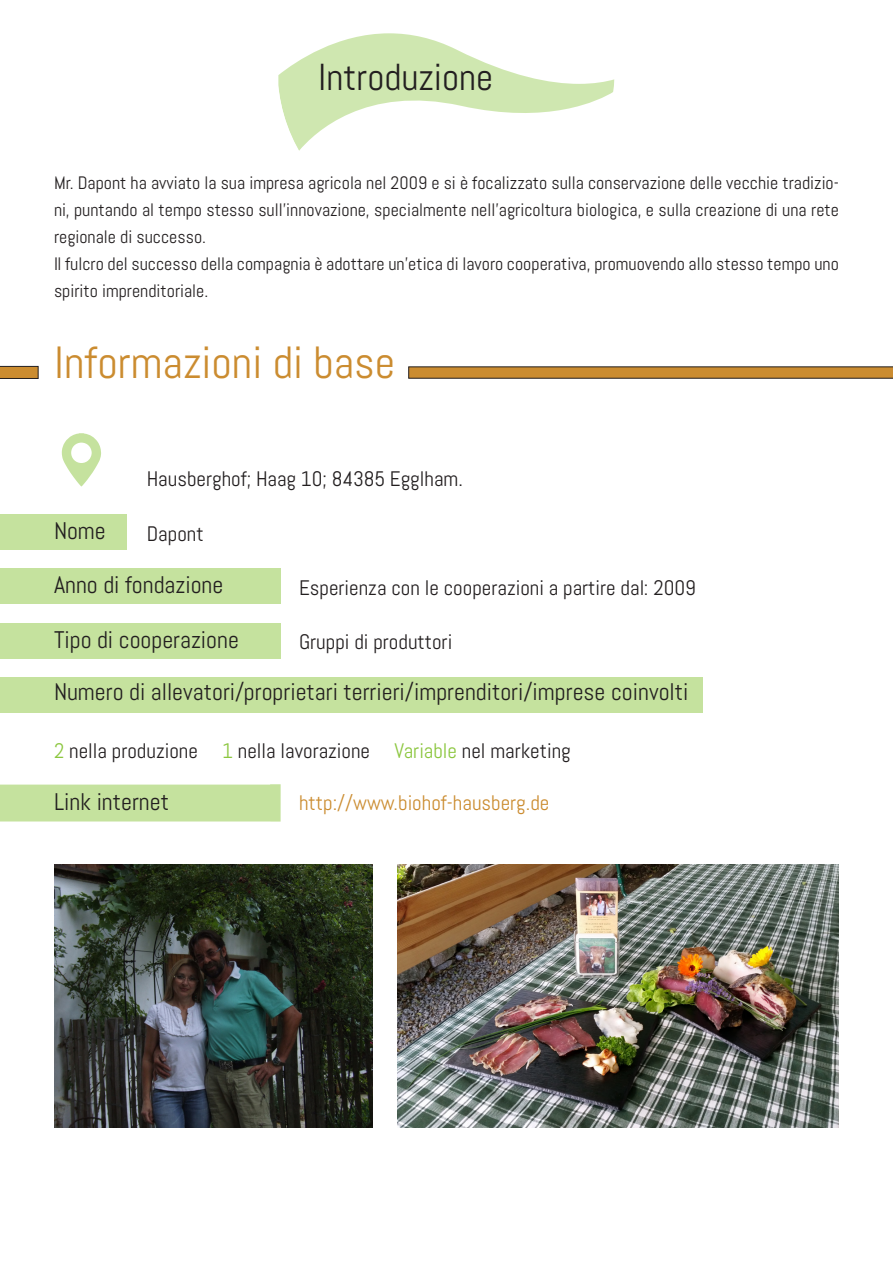
<style>
.page{position:relative;width:893px;height:1263px;background:#fff}
.page>*{position:absolute;margin:0;border:0;box-sizing:border-box;transform-origin:0 0}
.t1{font:45px "Abel";color:#cb8c30}
.t2{font:37.5px "Abel";color:#231f20}
.t3{font:24px "Abel";color:#231f20}
.t4{font:21px "Abel";color:#231f20}
.t5{font:21px "Abel";color:#cb8c30}
.t6{font:18px/27px "Abel";color:#231f20;text-align:justify}
.s1{color:#8bc63e}
</style>
<div class="page">
<svg style="left:408px;top:366px;width:485px;height:13px;background:#b27f35"></svg>
<svg style="left:0;top:365px;width:39px;height:14px"></svg>
<svg style="left:278px;top:33px;width:337px;height:118px"></svg>
<div style="left:0;top:514px;width:127px;height:36px;background:#c5e29e"></div>
<div style="left:0;top:568px;width:281px;height:36px;background:#c5e29e"></div>
<div style="left:0;top:623px;width:281px;height:36px;background:#c5e29e"></div>
<div style="left:0;top:677px;width:703px;height:36px;background:#c5e29e"></div>
<svg style="left:62px;top:433px;width:39px;height:53px"></svg>
<div style="left:0;top:784px;width:281px;height:37px;background:#c5e29e"></div>
<img style="left:54px;top:864px;width:318px;height:264px">
<img style="left:398px;top:864px;width:441px;height:264px">
<p class="t2" style="left:318px;top:53px;width:177px">Introduzione</p>
<p class="t6" style="left:54px;top:169px;width:786px">Mr. Dapont ha avviato la sua impresa agricola nel 2009 e si è focalizzato sulla conservazione delle vecchie tradizio&shy;ni, puntando al tempo stesso sull’innovazione, specialmente nell’agricoltura biologica, e sulla creazione di una rete regionale di successo.</p>
<p class="t6" style="left:54px;top:250px;width:786px">Il fulcro del successo della compagnia è adottare un’etica di lavoro cooperativa, promuovendo allo stesso tempo uno spirito imprenditoriale.</p>
<p class="t1" style="left:54px;top:334px;width:343px">Informazioni di base</p>
<p class="t4" style="left:147px;top:466px;width:318px">Hausberghof; Haag 10; 84385 Egglham.</p>
<p class="t3" style="left:54px;top:515px;width:53px">Nome</p>
<p class="t3" style="left:54px;top:569px;width:171px">Anno di fondazione</p>
<p class="t3" style="left:54px;top:624px;width:186px">Tipo di cooperazione</p>
<p class="t3" style="left:54px;top:676px;width:636px">Numero di allevatori/proprietari terrieri/imprenditori/imprese coinvolti</p>
<p class="t4" style="left:147px;top:520px;width:58px">Dapont</p>
<p class="t4" style="left:299px;top:575px;width:398px">Esperienza con le cooperazioni a partire dal: 2009</p>
<p class="t4" style="left:299px;top:629px;width:155px">Gruppi di produttori</p>
<p class="t4" style="left:54px;top:737px;width:518px"><span class="s1">2</span> nella produzione <span class="s1">1</span> nella lavorazione <span class="s1">Variable</span> nel marketing</p>
<p class="t5" style="left:299px;top:789px;width:252px">http://www.biohof-hausberg.de</p>
<p class="t3" style="left:54px;top:786px;width:117px">Link internet</p>
</div>
